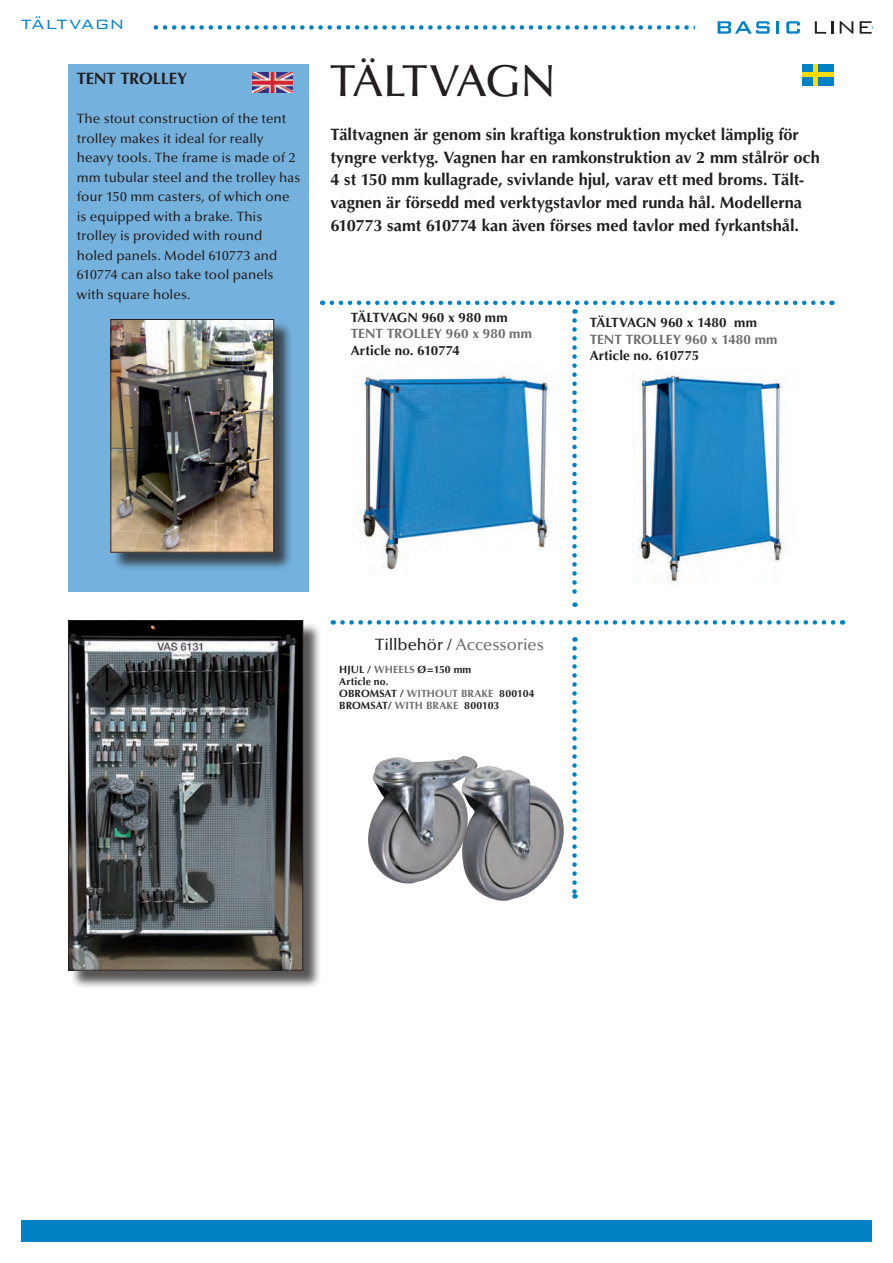
<style>
.page{position:relative;width:893px;height:1263px;background:#fff}
.page>*{position:absolute;margin:0;border:0;box-sizing:border-box;transform-origin:0 0}
.t1{font:500 45px "Optima";letter-spacing:-.025em;color:#231f20}
.t2{font:300 18px "Bank Gothic BT";letter-spacing:.005em;color:#0082c5}
.t3{font:700 16.5px/22.5px "Optima";color:#231f20}
.t4{font:500 16.5px "Optima";letter-spacing:-.005em;color:#6c6d70}
.t5{font:500 13.5px/19.5px "Optima";letter-spacing:.005em;color:#231f20}
.t6{font:700 13.5px "Optima";color:#231f20}
.t7{font:700 13.5px "Optima";color:#6c6d70}
.t8{font:700 10.5px/12px "Optima";letter-spacing:.01em;color:#231f20}
.s1{color:#231f20}
.s2{color:#6c6d70}
</style>
<div class="page">
<div style="left:21px;top:1220px;width:851px;height:22px;background:#0082c5"></div>
<svg style="left:153px;top:21px;width:719px;height:13px"></svg>
<div style="left:68px;top:64px;width:241px;height:528px;background:#74b1dd"></div>
<div style="left:803px;top:64px;width:31px;height:21px;background:#0082c5"></div>
<div style="left:803px;top:72px;width:31px;height:5px;background:#ffdc01"></div>
<hr style="left:813px;top:64px;width:4px;height:21px;background:#ffdc01">
<svg style="left:572px;top:320px;width:5px;height:287px"></svg>
<img style="left:358px;top:373px;width:192px;height:197px">
<img style="left:637px;top:373px;width:147px;height:211px">
<div style="left:113px;top:321px;width:180px;height:250px;background:#231f20;opacity:.75"></div>
<img style="left:112px;top:321px;width:160px;height:230px">
<div style="left:110px;top:319px;width:164px;height:234px;border:1px solid #231f20"></div>
<img style="left:252px;top:72px;width:40px;height:20px">
<svg style="left:322px;top:301px;width:500px;height:13px"></svg>
<svg style="left:572px;top:648px;width:5px;height:250px"></svg>
<img style="left:368px;top:756px;width:110px;height:127px">
<img style="left:462px;top:766px;width:102px;height:135px">
<div style="left:71px;top:622px;width:251px;height:367px;background:#231f20;opacity:.75"></div>
<img style="left:70px;top:622px;width:231px;height:346px">
<div style="left:68px;top:620px;width:235px;height:350px;border:1px solid #231f20"></div>
<svg style="left:333px;top:620px;width:500px;height:5px"></svg>
<p class="t2" style="left:21px;top:15px;width:105px">TÄLTVAGN</p>
<p class="t3" style="left:77px;top:68px;width:112px">TENT TROLLEY</p>
<p class="t5" style="left:77px;top:109px;width:225px">The stout construction of the tent trolley makes it ideal for really heavy tools. The frame is made of 2 mm tubular steel and the trolley has four 150 mm casters, of which one is equipped with a brake. This trolley is provided with round holed panels. Model 610773 and<br>610774 can also take tool panels with square holes.</p>
<h1 class="t1" style="left:330px;top:56px;width:227px">TÄLTVAGN</h1>
<p class="t3" style="left:330px;top:124px;width:491px">Tältvagnen är genom sin kraftiga konstruktion mycket lämplig för tyngre verktyg. Vagnen har en ramkonstruktion av 2 mm stålrör och 4 st 150 mm kullagrade, svivlande hjul, varav ett med broms. Tält&shy;vagnen är försedd med verktygstavlor med runda hål. Modellerna 610773 samt 610774 kan även förses med tavlor med fyrkantshål.</p>
<p class="t6" style="left:351px;top:309px;width:158px">TÄLTVAGN 960 x 980 mm</p>
<p class="t7" style="left:351px;top:326px;width:183px">TENT TROLLEY 960 x 980 mm</p>
<p class="t6" style="left:351px;top:342px;width:111px">Article no. 610774</p>
<p class="t6" style="left:590px;top:315px;width:169px">TÄLTVAGN 960 x 1480 mm</p>
<p class="t7" style="left:590px;top:331px;width:189px">TENT TROLLEY 960 x 1480 mm</p>
<p class="t6" style="left:590px;top:348px;width:111px">Article no. 610775</p>
<p class="t4" style="left:375px;top:635px;width:170px"><span class="s1">Tillbehör /</span> Accessories</p>
<p class="t8" style="left:339px;top:663px;width:197px">HJUL / <span class="s2">WHEELS</span> Ø=150 mm<br>Article no.<br>OBROMSAT / <span class="s2">WITHOUT BRAKE</span> 800104<br>BROMSAT/ <span class="s2">WITH BRAKE</span> 800103</p>
</div>
